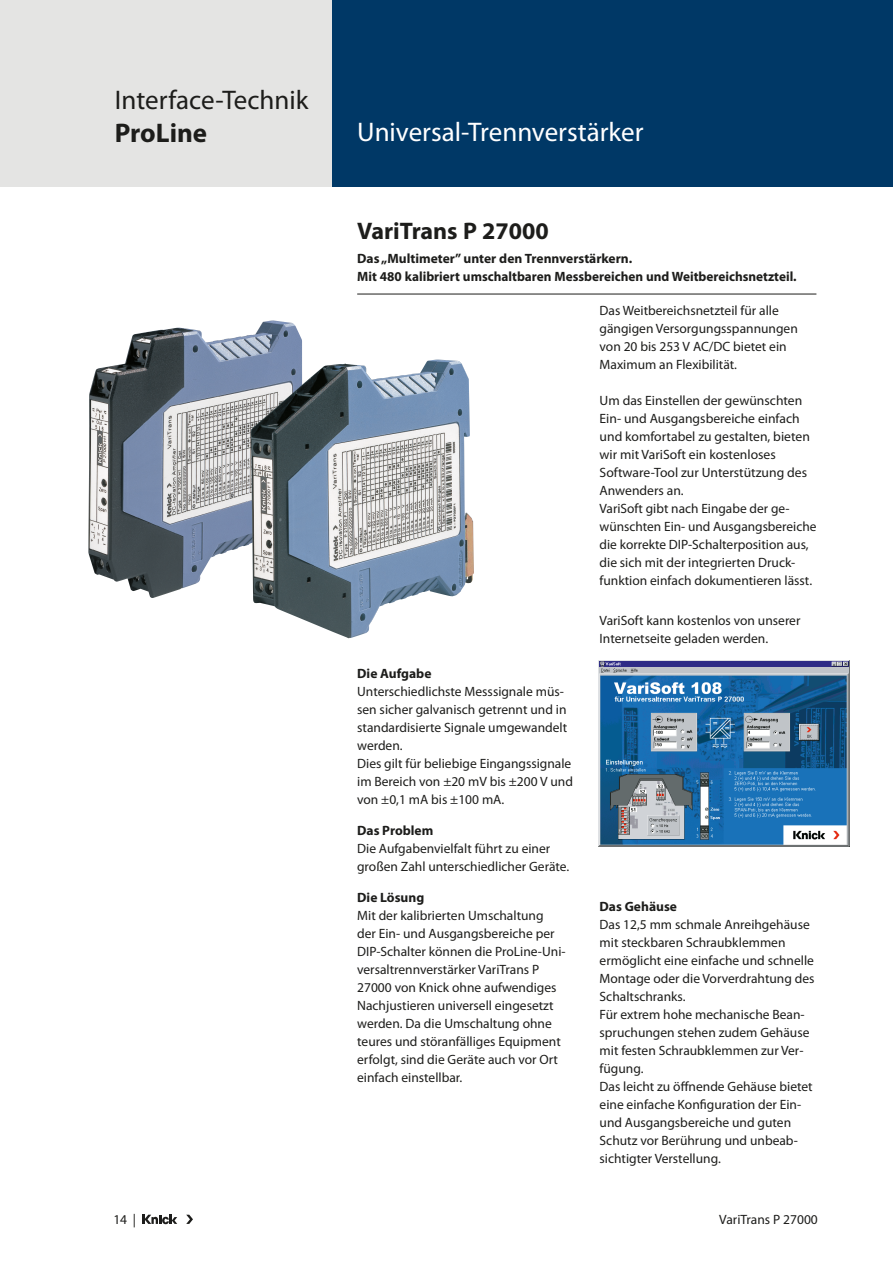
<style>
.page{position:relative;width:893px;height:1263px;background:#fff}
.page>*{position:absolute;margin:0;border:0;box-sizing:border-box;transform-origin:0 0}
.Produktbereiche{font:27px "Myriad Pro";color:#fff}
.t1{font:27px "Myriad Pro";color:#1d1d1b}
.t2{font:700 27px "Myriad Pro";color:#1d1d1b}
.Headline_Produkt{font:700 24px "Myriad Pro";color:#1d1d1b}
.Text{font:13.5px/18px "Myriad Pro";color:#1d1d1b}
.Subline_Produkt{font:700 13.5px/18px "Myriad Pro";color:#1d1d1b}
.Zwischenüberschrift{font:700 13.5px "Myriad Pro";color:#1d1d1b}
</style>
<div class="page">
<div style="left:332px;top:0;width:561px;height:187px;background:#003866"></div>
<svg style="left:186px;top:1215px;width:7px;height:9px"></svg>
<svg style="left:142px;top:1215px;width:35px;height:9px"></svg>
<div style="left:0;top:0;width:332px;height:187px;background:#e4e4e3"></div>
<hr style="left:357px;top:294px;width:459px;height:1px;background:#1d1d1b">
<img style="left:599px;top:660px;width:250px;height:187px">
<img style="left:88px;top:321px;width:214px;height:277px">
<img style="left:251px;top:360px;width:223px;height:278px">
<h1 class="t1" style="left:115px;top:83px;width:195px">Interface-Technik</h1>
<h1 class="t2" style="left:115px;top:115px;width:94px">ProLine</h1>
<p class="Produktbereiche" style="left:357px;top:115px;width:288px">Universal-Trennverstärker</p>
<p class="Headline_Produkt" style="left:357px;top:215px;width:193px">VariTrans P 27000</p>
<p class="Subline_Produkt" style="left:357px;top:249px;width:441px">Das „Multimeter” unter den Trennverstärkern.<br>Mit 480 kalibriert umschaltbaren Messbereichen und Weitbereichsnetzteil.</p>
<p class="Zwischenüberschrift" style="left:357px;top:665px;width:76px">Die Aufgabe</p>
<p class="Text" style="left:357px;top:683px;width:217px">Unterschiedlichste Messsignale müs&shy;sen sicher galvanisch getrennt und in standardisierte Signale umgewandelt werden.<br>Dies gilt für beliebige Eingangssignale im Bereich von ±20 mV bis ±200 V und von ±0,1 mA bis ±100 mA.</p>
<p class="Zwischenüberschrift" style="left:357px;top:822px;width:78px">Das Problem</p>
<p class="Text" style="left:357px;top:839px;width:214px">Die Aufgabenvielfalt führt zu einer großen Zahl unterschiedlicher Geräte.</p>
<p class="Zwischenüberschrift" style="left:357px;top:888px;width:69px">Die Lösung</p>
<p class="Text" style="left:357px;top:906px;width:210px">Mit der kalibrierten Umschaltung der Ein- und Ausgangsbereiche per DIP-Schalter können die ProLine-Uni&shy;versaltrennverstärker VariTrans P 27000 von Knick ohne aufwendiges Nachjustieren universell eingesetzt werden. Da die Umschaltung ohne teures und störanfälliges Equipment erfolgt, sind die Geräte auch vor Ort einfach einstellbar.</p>
<p class="Text" style="left:600px;top:301px;width:200px">Das Weitbereichsnetzteil für alle gängigen Versorgungsspannungen von 20 bis 253 V AC/DC bietet ein<br>Maximum an Flexibilität.</p>
<p class="Text" style="left:600px;top:391px;width:218px">Um das Einstellen der gewünschten Ein- und Ausgangsbereiche einfach und komfortabel zu gestalten, bieten wir mit VariSoft ein kostenloses Software-Tool zur Unterstützung des Anwenders an.<br>VariSoft gibt nach Eingabe der ge&shy;wünschten Ein- und Ausgangsbereiche die korrekte DIP-Schalterposition aus, die sich mit der integrierten Druck&shy;funktion einfach dokumentieren lässt.</p>
<p class="Text" style="left:600px;top:611px;width:202px">VariSoft kann kostenlos von unserer</p>
<p class="Text" style="left:600px;top:629px;width:170px">Internetseite geladen werden.</p>
<p class="Zwischenüberschrift" style="left:600px;top:898px;width:79px">Das Gehäuse</p>
<p class="Text" style="left:600px;top:915px;width:216px">Das 12,5 mm schmale Anreihgehäuse mit steckbaren Schraubklemmen ermöglicht eine einfache und schnelle<br>Montage oder die Vorverdrahtung des<br>Schaltschranks.<br>Für extrem hohe mechanische Bean&shy;spruchungen stehen zudem Gehäuse mit festen Schraubklemmen zur Ver&shy;fügung.</p>
<p class="Text" style="left:600px;top:1077px;width:215px">Das leicht zu öffnende Gehäuse bietet eine einfache Konfiguration der Ein&shy;und Ausgangsbereiche und guten Schutz vor Berührung und unbeab&shy;sichtigter Verstellung.</p>
<p class="Text" style="left:113px;top:1210px;width:24px">14 |</p>
<p class="Text" style="left:719px;top:1210px;width:100px">VariTrans P 27000</p>
</div>
